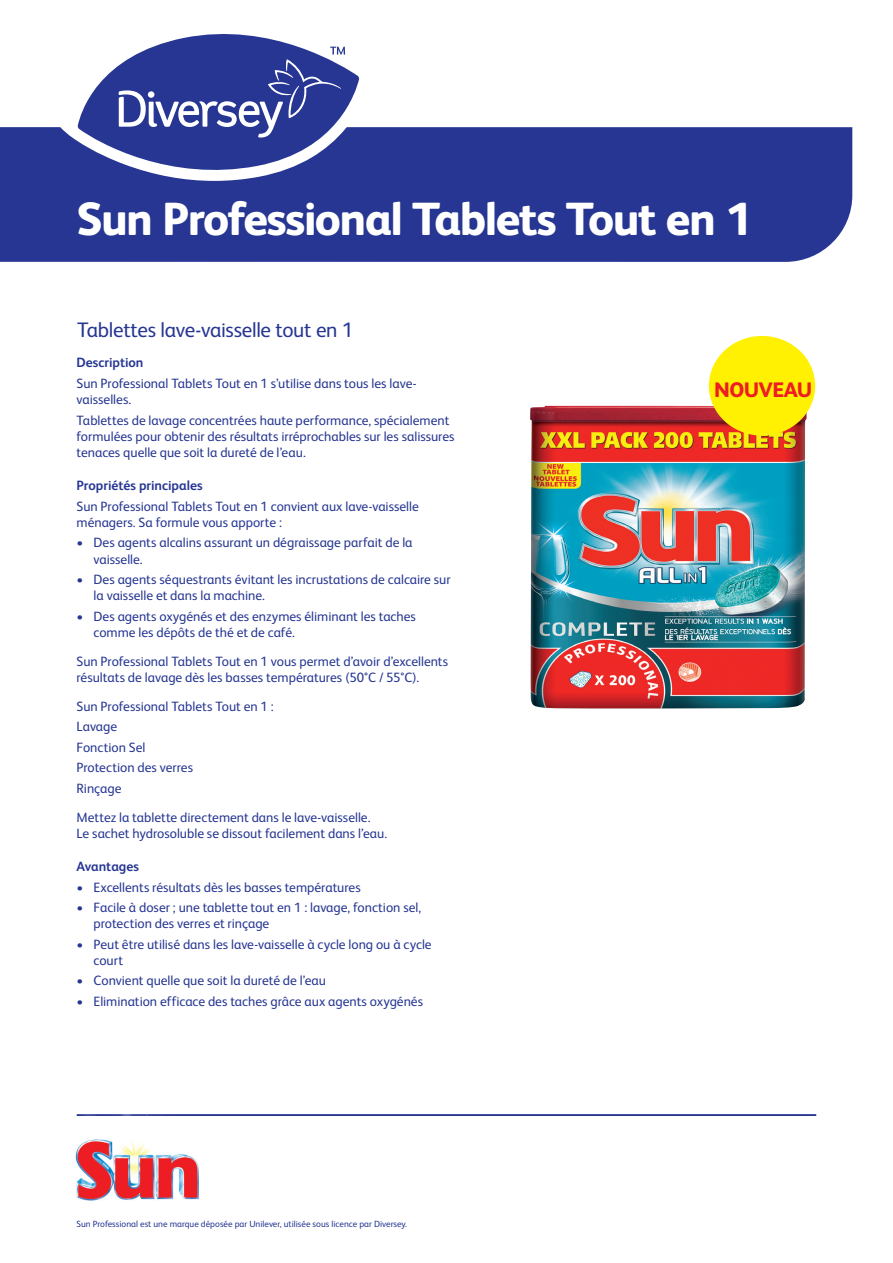
<style>
.page{position:relative;width:893px;height:1263px;background:#fff}
.page>*{position:absolute;margin:0;border:0;box-sizing:border-box;transform-origin:0 0}
.t1{font:800 46.5px "FS Albert Pro";letter-spacing:-.035em;color:#fff}
.t2{font:21px "FS Albert Pro";letter-spacing:-.015em;color:#263692}
.t3{font:800 21px "FS Albert Pro";letter-spacing:-.03em;color:#ee1d23}
.t4{font:13.5px/16.2px "FS Albert Pro";color:#263692}
.t5{font:700 13.5px "FS Albert Pro";letter-spacing:-.005em;color:#263692}
.t6{font:9px "FS Albert Pro";color:#263692}
</style>
<div class="page">
<div style="left:0;top:127px;width:852px;height:135px;background:#263692"></div>
<img style="left:530px;top:406px;width:277px;height:302px">
<hr style="left:77px;top:1114px;width:739px;height:2px;background:#263692">
<img style="left:75px;top:1114px;width:139px;height:87px">
<div style="left:709px;top:336px;width:106px;height:100px;background:#fff101;border-radius:50%"></div>
<svg style="left:58px;top:78px;width:316px;height:103px"></svg>
<svg style="left:78px;top:34px;width:281px;height:148px;fill:#263692"></svg>
<svg style="left:119px;top:47px;width:226px;height:91px;background:#4a58a4"></svg>
<h1 class="t1" style="left:77px;top:183px;width:677px">Sun Professional Tablets Tout en 1</h1>
<h2 class="t2" style="left:77px;top:315px;width:278px">Tablettes lave-vaisselle tout en 1</h2>
<p class="t5" style="left:77px;top:353px;width:69px">Description</p>
<p class="t4" style="left:77px;top:374px;width:341px">Sun Professional Tablets Tout en 1 s’utilise dans tous les lave&shy;vaisselles.</p>
<p class="t4" style="left:77px;top:411px;width:379px">Tablettes de lavage concentrées haute performance, spécialement formulées pour obtenir des résultats irréprochables sur les salissures tenaces quelle que soit la dureté de l’eau.</p>
<p class="t5" style="left:77px;top:476px;width:128px">Propriétés principales</p>
<p class="t4" style="left:77px;top:497px;width:344px">Sun Professional Tablets Tout en 1 convient aux lave-vaisselle ménagers. Sa formule vous apporte :</p>
<p class="t4" style="left:94px;top:534px;width:321px;text-indent:-17px">• Des agents alcalins assurant un dégraissage parfait de la vaisselle.</p>
<p class="t4" style="left:94px;top:570px;width:359px;text-indent:-17px">• Des agents séquestrants évitant les incrustations de calcaire sur la vaisselle et dans la machine.</p>
<p class="t4" style="left:94px;top:607px;width:324px;text-indent:-17px">• Des agents oxygénés et des enzymes éliminant les taches comme les dépôts de thé et de café.</p>
<p class="t4" style="left:77px;top:652px;width:373px">Sun Professional Tablets Tout en 1 vous permet d’avoir d’excellents résultats de lavage dès les basses températures (50°C / 55°C).</p>
<p class="t4" style="left:77px;top:695px;width:199px;line-height:20.4px">Sun Professional Tablets Tout en 1 :<br>Lavage<br>Fonction Sel<br>Protection des verres<br>Rinçage</p>
<p class="t4" style="left:77px;top:808px;width:312px">Mettez la tablette directement dans le lave-vaisselle.<br>Le sachet hydrosoluble se dissout facilement dans l’eau.</p>
<p class="t5" style="left:77px;top:857px;width:64px">Avantages</p>
<p class="t4" style="left:77px;top:878px;width:286px">• Excellents résultats dès les basses températures</p>
<p class="t4" style="left:94px;top:898px;width:329px;text-indent:-17px">• Facile à doser ; une tablette tout en 1 : lavage, fonction sel, protection des verres et rinçage</p>
<p class="t4" style="left:94px;top:935px;width:340px;text-indent:-17px">• Peut être utilisé dans les lave-vaisselle à cycle long ou à cycle court</p>
<p class="t4" style="left:77px;top:972px;width:251px">• Convient quelle que soit la dureté de l’eau</p>
<p class="t4" style="left:77px;top:992px;width:348px">• Elimination efficace des taches grâce aux agents oxygénés</p>
<p class="t6" style="left:77px;top:1217px;width:332px">Sun Professional est une marque déposée par Unilever, utilisée sous licence par Diversey.</p>
<h2 class="t3" style="left:714px;top:373px;width:100px">NOUVEAU</h2>
</div>
